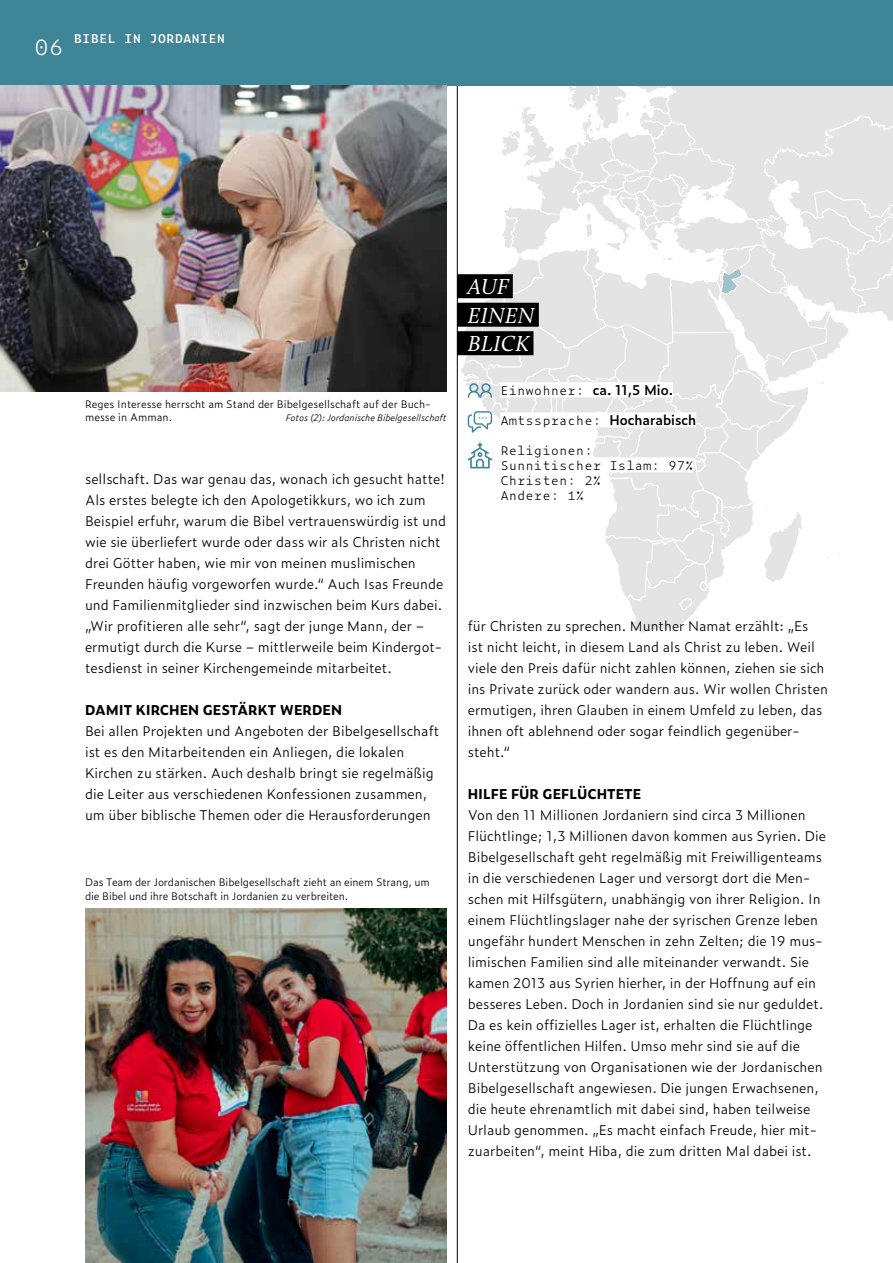
<style>
.page{position:relative;width:893px;height:1263px;background:#fff}
.page>*{position:absolute;margin:0;border:0;box-sizing:border-box;transform-origin:0 0}
.t1{font:italic 22.5px/28.5px "Calluna";letter-spacing:.015em;color:#fff}
.t2{font:300 21px "Zeitung Mono Pro";color:#fff}
.t3{font:300 13.5px/21px "Zeitung Pro";color:#000}
.t4{font:700 13.5px "Zeitung Pro";color:#000}
.t5{font:600 13.5px "Zeitung Pro";color:#000}
.t6{font:300 12px/15px "Zeitung Mono Pro";color:#000}
.t7{font:600 12px "Zeitung Mono Pro";color:#fff}
.t8{font:300 10.5px/13.5px "Zeitung Pro";letter-spacing:-.01em;color:#000}
.t9{font:italic 300 9px "Zeitung Pro";letter-spacing:-.01em;color:#000}
.s1{font-family:"Zeitung Mono Pro";font-weight:300;font-size:12px}
.s2{font-family:"Zeitung Pro";font-weight:600;font-size:13.5px}
</style>
<div class="page">
<hr style="left:457px;top:85px;width:1px;height:1178px;background:#000">
<div style="left:0;top:0;width:893px;height:85px;background:#3f8598"></div>
<img style="left:0;top:85px;width:446px;height:306px">
<img style="left:85px;top:908px;width:361px;height:355px">
<svg style="left:457px;top:85px;width:436px;height:549px"></svg>
<div style="left:500px;top:382px;width:173px;height:15px;background:#fff"></div>
<div style="left:500px;top:412px;width:196px;height:15px;background:#fff"></div>
<div style="left:500px;top:442px;width:93px;height:15px;background:#fff"></div>
<div style="left:500px;top:457px;width:194px;height:15px;background:#fff"></div>
<div style="left:500px;top:472px;width:101px;height:15px;background:#fff"></div>
<div style="left:500px;top:487px;width:84px;height:15px;background:#fff"></div>
<div style="left:457px;top:274px;width:56px;height:24px;background:#000"></div>
<div style="left:457px;top:303px;width:82px;height:24px;background:#000"></div>
<div style="left:457px;top:331px;width:76px;height:24px;background:#000"></div>
<h2 class="t2" style="left:34px;top:30px;width:31px">06</h2>
<p class="t7" style="left:74px;top:28px;width:153px">BIBEL IN JORDANIEN</p>
<p class="t8" style="left:85px;top:397px;width:347px">Reges Interesse herrscht am Stand der Bibelgesellschaft auf der Buch&shy;messe in Amman.</p>
<p class="t9" style="left:286px;top:411px;width:162px">Fotos (2): Jordanische Bibelgesellschaft</p>
<p class="t3" style="left:85px;top:468px;width:362px">sellschaft. Das war genau das, wonach ich gesucht hatte!<br>Als erstes belegte ich den Apologetikkurs, wo ich zum Beispiel erfuhr, warum die Bibel vertrauenswürdig ist und wie sie überliefert wurde oder dass wir als Christen nicht drei Götter haben, wie mir von meinen muslimischen Freunden häufig vorgeworfen wurde.“ Auch Isas Freunde und Familienmitglieder sind inzwischen beim Kurs dabei. „Wir profitieren alle sehr“, sagt der junge Mann, der – ermutigt durch die Kurse – mittlerweile beim Kindergot&shy;tesdienst in seiner Kirchengemeinde mitarbeitet.</p>
<p class="t4" style="left:85px;top:699px;width:259px">DAMIT KIRCHEN GESTÄRKT WERDEN</p>
<p class="t3" style="left:85px;top:720px;width:356px">Bei allen Projekten und Angeboten der Bibelgesellschaft ist es den Mitarbeitenden ein Anliegen, die lokalen Kirchen zu stärken. Auch deshalb bringt sie regelmäßig die Leiter aus verschiedenen Konfessionen zusammen, um über biblische Themen oder die Herausforderungen</p>
<p class="t8" style="left:85px;top:875px;width:346px">Das Team der Jordanischen Bibelgesellschaft zieht an einem Strang, um die Bibel und ihre Botschaft in Jordanien zu verbreiten.</p>
<h1 class="t1" style="left:468px;top:272px;width:68px">AUF<br>EINEN<br>BLICK</h1>
<p class="t5" style="left:500px;top:380px;width:174px"><span class="s1">Einwohner:</span> ca. 11,5 Mio.</p>
<p class="t6" style="left:500px;top:413px;width:197px">Amtssprache: <span class="s2">Hocharabisch</span></p>
<p class="t6" style="left:500px;top:443px;width:195px">Religionen:<br>Sunnitischer Islam: 97%<br>Christen: 2%<br>Andere: 1%</p>
<p class="t3" style="left:468px;top:615px;width:362px">für Christen zu sprechen. Munther Namat erzählt: „Es<br>ist nicht leicht, in diesem Land als Christ zu leben. Weil viele den Preis dafür nicht zahlen können, ziehen sie sich ins Private zurück oder wandern aus. Wir wollen Christen ermutigen, ihren Glauben in einem Umfeld zu leben, das ihnen oft ablehnend oder sogar feindlich gegenüber&shy;steht.“</p>
<p class="t4" style="left:468px;top:783px;width:175px">HILFE FÜR GEFLÜCHTETE</p>
<p class="t3" style="left:468px;top:804px;width:360px">Von den 11 Millionen Jordaniern sind circa 3 Millionen Flüchtlinge; 1,3 Millionen davon kommen aus Syrien. Die Bibelgesellschaft geht regelmäßig mit Freiwilligenteams in die verschiedenen Lager und versorgt dort die Men&shy;schen mit Hilfsgütern, unabhängig von ihrer Religion. In einem Flüchtlingslager nahe der syrischen Grenze leben ungefähr hundert Menschen in zehn Zelten; die 19 mus&shy;limischen Familien sind alle miteinander verwandt. Sie kamen 2013 aus Syrien hierher, in der Hoffnung auf ein besseres Leben. Doch in Jordanien sind sie nur geduldet.<br>Da es kein offizielles Lager ist, erhalten die Flüchtlinge keine öffentlichen Hilfen. Umso mehr sind sie auf die Unterstützung von Organisationen wie der Jordanischen Bibelgesellschaft angewiesen. Die jungen Erwachsenen, die heute ehrenamtlich mit dabei sind, haben teilweise Urlaub genommen. „Es macht einfach Freude, hier mit&shy;zuarbeiten“, meint Hiba, die zum dritten Mal dabei ist.</p>
</div>
